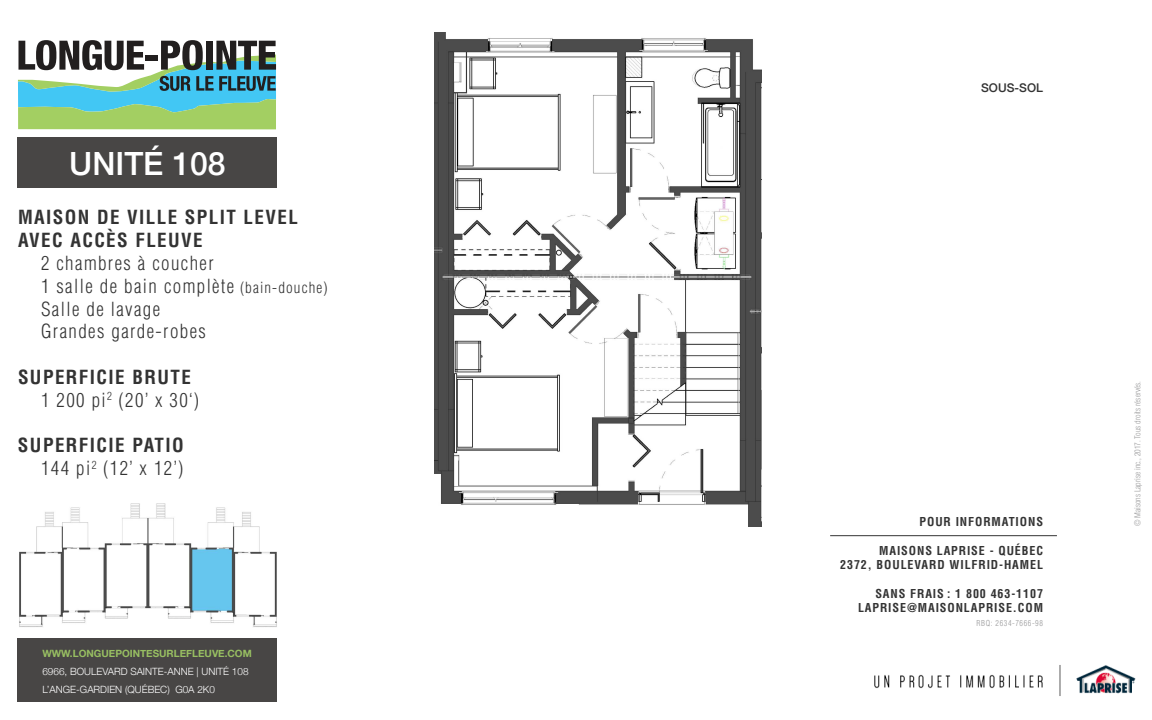
<style>
.page{position:relative;width:1152px;height:720px;background:#fff}
.page>*{position:absolute;margin:0;border:0;box-sizing:border-box;transform-origin:0 0}
.t1{font:500 32px "Helvetica Neue";color:#fff}
.t2{font:700 condensed 19px/22.8px "Helvetica";letter-spacing:.075em;color:#333}
.t3{font:300 condensed 19px/22.8px "Helvetica";letter-spacing:.075em;color:#333}
.t4{font:700 condensed 12px/14.4px "Helvetica";letter-spacing:.075em;color:#333;text-align:right}
.t5{font:500 12px "Helvetica Neue";color:#333}
.t6{font:300 10px/18px "Helvetica Neue";color:#fff}
.t7{font:700 10px "Helvetica Neue";color:#98bf62}
.t8{font:300 condensed 8px "Helvetica";color:#989899}
.t9{font:300 condensed 8px "Helvetica";letter-spacing:.075em;color:#989899}
.s1{font-size:15px}
.s2{font-weight:300}
</style>
<div class="page">
<div style="left:18px;top:638px;width:259px;height:64px;background:#484645"></div>
<div style="left:18px;top:137px;width:259px;height:50px;background:#484645"></div>
<img style="left:874px;top:665px;width:262px;height:31px">
<svg style="left:18px;top:40px;width:258px;height:89px"></svg>
<img style="left:19px;top:503px;width:258px;height:124px">
<img style="left:435px;top:32px;width:326px;height:494px">
<hr style="left:830px;top:535px;width:227px;height:1px;background:#333">
<h1 class="t1" style="left:69px;top:145px;width:158px">UNITÉ 108</h1>
<h2 class="t2" style="left:18px;top:205px;width:281px">MAISON DE VILLE SPLIT LEVEL<br>AVEC ACCÈS FLEUVE</h2>
<h2 class="t3" style="left:41px;top:253px;width:288px">2 chambres à coucher<br>1 salle de bain complète <span class="s1">(bain-douche)<br></span>Salle de lavage<br>Grandes garde-robes</h2>
<h2 class="t2" style="left:41px;top:365px;width:160px;text-indent:-23px">SUPERFICIE BRUTE<br><span class="s2">1 200 pi</span><sup>2</sup> <span class="s2">(20’ x 30‘)</span></h2>
<h2 class="t2" style="left:18px;top:433px;width:167px;text-align:right">SUPERFICIE PATIO<br><span class="s2">144 pi</span><sup>2</sup> <span class="s2">(12’ x 12’)</span></h2>
<p class="t7" style="left:42px;top:648px;width:211px">WWW.LONGUEPOINTESURLEFLEUVE.COM</p>
<p class="t6" style="left:42px;top:663px;width:208px">6966, BOULEVARD SAINTE-ANNE | UNITÉ 108<br>L’ANGE-GARDIEN (QUÉBEC) G0A 2K0</p>
<p class="t5" style="left:981px;top:81px;width:63px">SOUS-SOL</p>
<p class="t4" style="left:920px;top:514px;width:125px">POUR INFORMATIONS</p>
<p class="t4" style="left:840px;top:542px;width:204px">MAISONS LAPRISE - QUÉBEC<br>2372, BOULEVARD WILFRID-HAMEL</p>
<p class="t4" style="left:858px;top:586px;width:186px">SANS FRAIS : 1 800 463-1107<br>LAPRISE@MAISONLAPRISE.COM</p>
<p class="t9" style="left:977px;top:620px;width:68px">RBQ: 2634-7666-98</p>
<p class="t8" style="left:1134px;top:526px;width:147px;rotate:-90deg">© Maisons Laprise inc., 2017. Tous droits réservés.</p>
</div>
